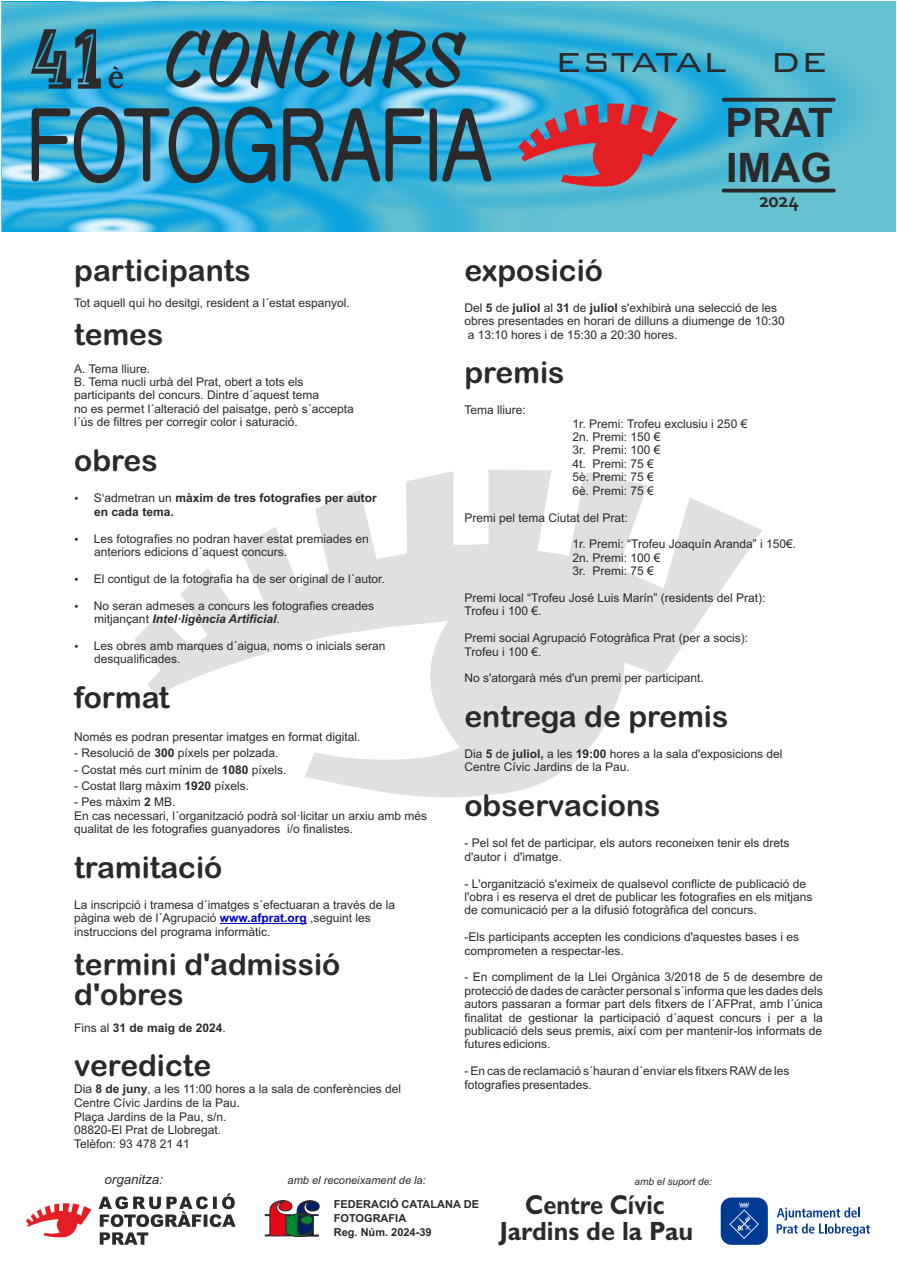
<style>
.page{position:relative;width:897px;height:1267px;background:#fff}
.page>*{position:absolute;margin:0;border:0;box-sizing:border-box;transform-origin:0 0}
.t1{font:104.4px "Boleon";color:#2b2929;scale:.83 1}
.t2{font:86.85px "Landi Echo";color:#2b2929}
.t3{font:74.4px "ABOVEADEMOVERSION";color:#2b2929}
.t4{font:700 40.65px/45px "Arial";color:#2b2929}
.t5{font:300 36.75px "Bank Gothic BT";color:#2b2929;scale:1.04 1}
.t6{font:32.1px "MADE Avenue PERSONALUSE";color:#2b2929;scale:1.06 1}
.t7{font:30px/30.6px "Arial Rounded MT Bold";color:#2b2929}
.t8{font:700 27.45px "Gill Sans";color:#2b2929;scale:.86 1}
.t9{font:700 26.55px "Gill Sans";color:#2b2929;scale:.95 1}
.t10{font:700 20.4px "Corbel";color:#2b2929}
.t11{font:italic 13.35px "Arial";color:#2b2929}
.t12{font:12px/13.4px "Arial";color:#2b2929}
.t13{font:700 12px/14.1px "Arial";color:#2b2929}
.t14{font:700 10.95px/13.8px "Arial";color:#2b2929}
.t15{font:italic 10.95px "Arial";color:#2b2929}
.t16{font:italic 10.05px "Arial";color:#2b2929}
.s1{font-weight:400}
.s2{font-family:"Calibri";font-weight:400}
.s3{font-weight:700;font-style:italic}
.s4{font-weight:700}
.s5{font-weight:700;color:#0000c4}
</style>
<div class="page">
<svg style="left:26px;top:1193px;width:209px;height:51px"></svg>
<svg style="left:776px;top:1207px;width:94px;height:29px"></svg>
<div style="left:720px;top:1197px;width:47px;height:47px;background:#003a93;border-radius:11px"></div>
<svg style="left:729px;top:1202px;width:29px;height:36px"></svg>
<svg style="left:265px;top:1200px;width:55px;height:36px"></svg>
<svg style="left:135px;top:469px;width:627px;height:329px"></svg>
<hr style="left:220px;top:923px;width:87px;height:1px;background:#0000c4">
<svg style="left:2px;top:2px;width:893px;height:230px;background:#43b6da"></svg>
<svg style="left:518px;top:104px;width:159px;height:83px;background:#8d6c81"></svg>
<svg style="left:721px;top:98px;width:114px;height:4px"></svg>
<hr style="left:721px;top:189px;width:114px;height:3px;background:#2b2929;border-radius:2px">
<h3 class="t3" style="left:160px;top:29px;width:300px">CONCURS</h3>
<h1 class="t1" style="left:27px;top:89px;width:561px">FOTOGRAFIA</h1>
<h2 class="t2" style="left:30px;top:19px;width:75px">41</h2>
<h3 class="t6" style="left:109px;top:60px;width:15px">è</h3>
<h3 class="t5" style="left:555px;top:44px;width:264px">ESTATAL DE</h3>
<h3 class="t4" style="left:725px;top:104px;width:109px">PRAT<br>IMAG</h3>
<h3 class="t10" style="left:759px;top:192px;width:41px">2024</h3>
<h3 class="t7" style="left:74px;top:258px;width:178px">participants</h3>
<p class="t12" style="left:74px;top:297px;width:277px">Tot aquell qui ho desitgi, resident a l´estat espanyol.</p>
<h3 class="t7" style="left:74px;top:321px;width:91px">temes</h3>
<p class="t12" style="left:74px;top:363px;width:281px">A. Tema lliure.<br>B. Tema nucli urbà del Prat, obert a tots els participants del concurs. Dintre d´aquest tema<br>no es permet l´alteració del paisatge, però s´accepta l´ús de filtres per corregir color i saturació.</p>
<h3 class="t7" style="left:74px;top:447px;width:85px">obres</h3>
<p class="t13" style="left:94px;top:491px;width:284px"><span class="s1">S</span><span class="s2">'</span><span class="s1">admetran un</span> màxim de tres fotografies per autor en cada tema.</p>
<p class="t12" style="left:94px;top:533px;width:276px">Les fotografies no podran haver estat premiades en anteriors edicions d´aquest concurs.</p>
<p class="t12" style="left:94px;top:573px;width:292px">El contigut de la fotografia ha de ser original de l´autor.</p>
<p class="t12" style="left:94px;top:600px;width:282px">No seran admeses a concurs les fotografies creades mitjançant <span class="s3">Intel·ligència Artificial</span>.</p>
<p class="t12" style="left:94px;top:640px;width:293px">Les obres amb marques d´aigua, noms o inicials seran desqualificades.</p>
<h3 class="t7" style="left:74px;top:684px;width:97px">format</h3>
<p class="t12" style="left:74px;top:731px;width:288px">Només es podran presentar imatges en format digital.</p>
<p class="t12" style="left:74px;top:747px;width:206px">- Resolució de <span class="s4">300</span> píxels per polzada.</p>
<p class="t12" style="left:74px;top:763px;width:214px">- Costat més curt mínim de <span class="s4">1080</span> píxels.</p>
<p class="t12" style="left:74px;top:780px;width:176px">- Costat llarg màxim <span class="s4">1920</span> píxels.</p>
<p class="t12" style="left:74px;top:796px;width:354px">- Pes màxim <span class="s4">2</span> MB.<br>En cas necessari, l´organització podrà sol·licitar un arxiu amb més qualitat de les fotografies guanyadores i/o finalistes.</p>
<h3 class="t7" style="left:74px;top:854px;width:150px">tramitació</h3>
<p class="t12" style="left:74px;top:899px;width:322px">La inscripció i tramesa d´imatges s´efectuaran a través de la pàgina web de l´Agrupació <span class="s5">www.afprat.org</span> ,seguint les instruccions del programa informàtic.</p>
<h3 class="t7" style="left:74px;top:951px;width:267px">termini d'admissió d'obres</h3>
<p class="t13" style="left:74px;top:1022px;width:153px"><span class="s1">Fins al</span> 31 de maig de 2024<span class="s1">.</span></p>
<h3 class="t7" style="left:74px;top:1052px;width:139px">veredicte</h3>
<p class="t12" style="left:74px;top:1083px;width:328px">Dia <span class="s4">8 de juny</span>, a les 11:00 hores a la sala de conferències del<br>Centre Cívic Jardins de la Pau.</p>
<p class="t12" style="left:74px;top:1138px;width:117px">Telèfon: 93 478 21 41</p>
<p class="t12" style="left:74px;top:1110px;width:154px">Plaça Jardins de la Pau, s/n.<br>08820-El Prat de Llobregat.</p>
<h3 class="t7" style="left:464px;top:258px;width:140px">exposició</h3>
<p class="t12" style="left:464px;top:302px;width:322px">Del <span class="s4">5</span> de <span class="s4">juliol</span> al <span class="s4">31</span> de <span class="s4">juliol</span> s'exhibirà una selecció de les obres presentades en horari de dilluns a diumenge de 10:30 a 13:10 hores i de 15:30 a 20:30 hores.</p>
<h3 class="t7" style="left:464px;top:360px;width:101px">premis</h3>
<p class="t12" style="left:464px;top:404px;width:63px">Tema lliure:</p>
<p class="t12" style="left:572px;top:418px;width:176px">1r. Premi: Trofeu exclusiu i 250 €<br>2n. Premi: 150 €<br>3r. Premi: 100 €<br>4t. Premi: 75 €<br>5è. Premi: 75 €<br>6è. Premi: 75 €</p>
<p class="t12" style="left:464px;top:511px;width:165px">Premi pel tema Ciutat del Prat:</p>
<p class="t12" style="left:572px;top:538px;width:225px">1r. Premi: “Trofeu Joaquín Aranda” i 150€.<br>2n. Premi: 100 €<br>3r. Premi: 75 €</p>
<p class="t12" style="left:464px;top:592px;width:302px">Premi local “Trofeu José Luis Marín” (residents del Prat):<br>Trofeu i 100 €.</p>
<p class="t12" style="left:464px;top:632px;width:285px">Premi social Agrupació Fotogràfica Prat (per a socis):<br>Trofeu i 100 €.</p>
<p class="t12" style="left:464px;top:672px;width:241px">No s'atorgarà més d'un premi per participant.</p>
<h3 class="t7" style="left:464px;top:703px;width:265px">entrega de premis</h3>
<p class="t12" style="left:464px;top:748px;width:319px">Dia <span class="s4">5</span> de <span class="s4">juliol,</span> a les <span class="s4">19:00</span> hores a la sala d'exposicions del<br>Centre Cívic Jardins de la Pau.</p>
<h3 class="t7" style="left:464px;top:793px;width:197px">observacions</h3>
<p class="t12" style="left:464px;top:837px;width:326px">- Pel sol fet de participar, els autors reconeixen tenir els drets d'autor i d'imatge.</p>
<p class="t12" style="left:464px;top:877px;width:349px">- L'organització s'eximeix de qualsevol conflicte de publicació de l'obra i es reserva el dret de publicar les fotografies en els mitjans de comunicació per a la difusió fotogràfica del concurs.</p>
<p class="t12" style="left:464px;top:931px;width:336px">-Els participants accepten les condicions d'aquestes bases i es comprometen a respectar-les.</p>
<p class="t12" style="left:464px;top:971px;width:360px;text-align:justify">- En compliment de la Llei Orgànica 3/2018 de 5 de desembre de protecció de dades de caràcter personal s´informa que les dades dels autors passaran a formar part dels fitxers de l´AFPrat, amb l´única finalitat de gestionar la participació d´aquest concurs i per a la publicació dels seus premis, així com per mantenir-los informats de futures edicions.</p>
<p class="t12" style="left:464px;top:1065px;width:327px">- En cas de reclamació s´hauran d´enviar els fitxers RAW de les fotografies presentades.</p>
<p class="t11" style="left:105px;top:1174px;width:60px">organitza:</p>
<p class="t15" style="left:287px;top:1175px;width:140px">amb el reconeixament de la:</p>
<p class="t16" style="left:634px;top:1177px;width:79px">amb el suport de:</p>
<p class="t14" style="left:334px;top:1198px;width:147px">FEDERACIÓ CATALANA DE<br>FOTOGRAFIA<br>Reg. Núm. 2024-39</p>
<h3 class="t8" style="left:525px;top:1195px;width:164px">Centre Cívic</h3>
<h3 class="t9" style="left:499px;top:1221px;width:205px">Jardins de la Pau</h3>
</div>
